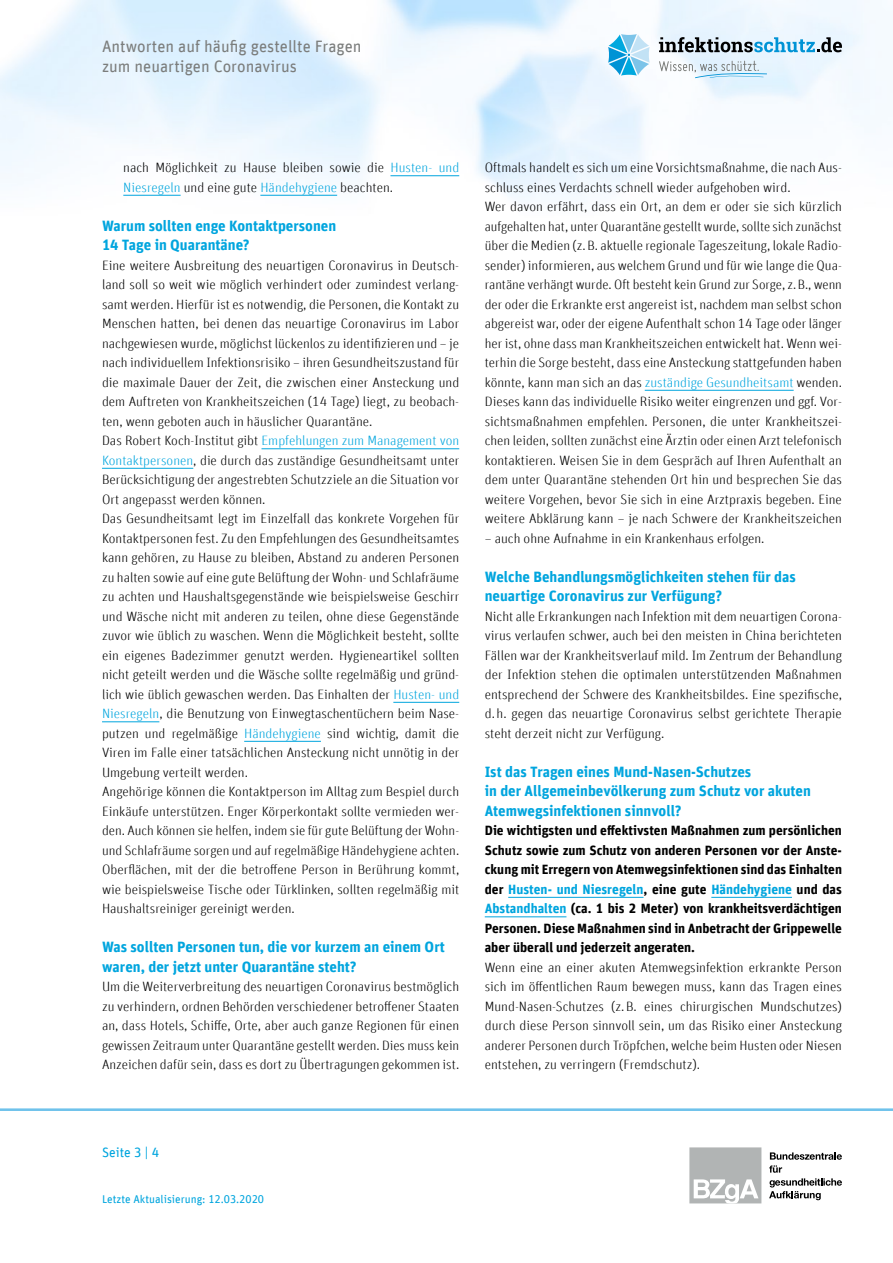
<style>
.page{position:relative;width:893px;height:1263px;background:#fff}
.page>*{position:absolute;margin:0;border:0;box-sizing:border-box;transform-origin:0 0}
.t1{font:16.5px/19.5px "Unit Offc Pro";color:#7b7d7c}
.h3-nummeriert-Ebene_1{font:700 15px/19.5px "Unit Offc Pro";color:#00a5de}
.t2{font:300 13.5px/19.5px "Unit Offc Pro";color:#000;text-align:justify}
.t3{font:700 13.5px/19.5px "Unit Offc Pro";color:#000;text-align:justify}
.t4{font:13.5px "Unit Offc Pro";color:#00a5de}
.t5{font:11.25px "Unit Offc Pro";color:#00a5de}
.s1{color:#00a5de}
</style>
<div class="page">
<hr style="left:0;top:1108px;width:893px;height:3px;background:#6fc2eb">
<svg style="left:659px;top:37px;width:183px;height:15px;background:#8aa5b3"></svg>
<svg style="left:659px;top:61px;width:108px;height:17px"></svg>
<svg style="left:608px;top:34px;width:42px;height:42px"></svg>
<svg style="left:769px;top:1152px;width:73px;height:48px"></svg>
<div style="left:689px;top:1147px;width:72px;height:56px;background:#b1b4b4"></div>
<svg style="left:694px;top:1179px;width:64px;height:24px"></svg>
<hr style="left:390px;top:175px;width:69px;height:1px;background:#00a5de">
<hr style="left:123px;top:195px;width:58px;height:1px;background:#00a5de">
<hr style="left:260px;top:195px;width:77px;height:1px;background:#00a5de">
<hr style="left:261px;top:448px;width:198px;height:1px;background:#00a5de">
<hr style="left:102px;top:468px;width:91px;height:1px;background:#00a5de">
<hr style="left:393px;top:702px;width:66px;height:1px;background:#00a5de">
<hr style="left:102px;top:721px;width:57px;height:1px;background:#00a5de">
<hr style="left:244px;top:741px;width:77px;height:1px;background:#00a5de">
<hr style="left:645px;top:390px;width:149px;height:1px;background:#00a5de">
<hr style="left:508px;top:897px;width:135px;height:1px;background:#00a5de">
<hr style="left:711px;top:897px;width:81px;height:1px;background:#00a5de">
<hr style="left:485px;top:916px;width:81px;height:1px;background:#00a5de">
<p class="t1" style="left:102px;top:36px;width:261px">Antworten auf häufig gestellte Fragen zum neuartigen Coronavirus</p>
<p class="t2" style="left:123px;top:158px;width:337px">nach Möglichkeit zu Hause bleiben sowie die <span class="s1">Husten- und<br>Niesregeln</span> und eine gute <span class="s1">Händehygiene</span> beachten.</p>
<h2 class="h3-nummeriert-Ebene_1" style="left:102px;top:215px;width:236px">Warum sollten enge Kontaktpersonen<br>14 Tage in Quarantäne?</h2>
<p class="t2" style="left:102px;top:255px;width:359px">Eine weitere Ausbreitung des neuartigen Coronavirus in Deutsch&shy;land soll so weit wie möglich verhindert oder zumindest verlang&shy;samt werden. Hierfür ist es notwendig, die Personen, die Kontakt zu Menschen hatten, bei denen das neuartige Coronavirus im Labor nachgewiesen wurde, möglichst lückenlos zu identifizieren und – je nach individuellem Infektionsrisiko – ihren Gesundheitszustand für die maximale Dauer der Zeit, die zwischen einer Ansteckung und dem Auftreten von Krankheitszeichen (14 Tage) liegt, zu beobach&shy;ten, wenn geboten auch in häuslicher Quarantäne.</p>
<p class="t2" style="left:102px;top:431px;width:359px">Das Robert Koch-Institut gibt <span class="s1">Empfehlungen zum Management von Kontaktpersonen</span>, die durch das zuständige Gesundheitsamt unter Berücksichtigung der angestrebten Schutzziele an die Situation vor Ort angepasst werden können.</p>
<p class="t2" style="left:102px;top:509px;width:359px">Das Gesundheitsamt legt im Einzelfall das konkrete Vorgehen für Kontaktpersonen fest. Zu den Empfehlungen des Gesundheitsamtes kann gehören, zu Hause zu bleiben, Abstand zu anderen Personen zu halten sowie auf eine gute Belüftung der Wohn- und Schlafräume zu achten und Haushaltsgegenstände wie beispielsweise Geschirr und Wäsche nicht mit anderen zu teilen, ohne diese Gegenstände zuvor wie üblich zu waschen. Wenn die Möglichkeit besteht, sollte ein eigenes Badezimmer genutzt werden. Hygieneartikel sollten nicht geteilt werden und die Wäsche sollte regelmäßig und gründ&shy;lich wie üblich gewaschen werden. Das Einhalten der <span class="s1">Husten- und Niesregeln</span>, die Benutzung von Einwegtaschentüchern beim Nase&shy;putzen und regelmäßige <span class="s1">Händehygiene</span> sind wichtig, damit die Viren im Falle einer tatsächlichen Ansteckung nicht unnötig in der Umgebung verteilt werden.</p>
<p class="t2" style="left:102px;top:782px;width:359px">Angehörige können die Kontaktperson im Alltag zum Bespiel durch Einkäufe unterstützen. Enger Körperkontakt sollte vermieden wer&shy;den. Auch können sie helfen, indem sie für gute Belüftung der Wohn&shy;und Schlafräume sorgen und auf regelmäßige Händehygiene achten.<br>Oberflächen, mit der die betroffene Person in Berührung kommt, wie beispielsweise Tische oder Türklinken, sollten regelmäßig mit Haushaltsreiniger gereinigt werden.</p>
<h2 class="h3-nummeriert-Ebene_1" style="left:102px;top:936px;width:344px">Was sollten Personen tun, die vor kurzem an einem Ort waren, der jetzt unter Quarantäne steht?</h2>
<p class="t2" style="left:102px;top:977px;width:359px">Um die Weiterverbreitung des neuartigen Coronavirus bestmöglich zu verhindern, ordnen Behörden verschiedener betroffener Staaten an, dass Hotels, Schiffe, Orte, aber auch ganze Regionen für einen gewissen Zeitraum unter Quarantäne gestellt werden. Dies muss kein Anzeichen dafür sein, dass es dort zu Übertragungen gekommen ist.</p>
<p class="t2" style="left:485px;top:158px;width:359px">Oftmals handelt es sich um eine Vorsichtsmaßnahme, die nach Aus&shy;schluss eines Verdachts schnell wieder aufgehoben wird.</p>
<p class="t2" style="left:485px;top:197px;width:359px">Wer davon erfährt, dass ein Ort, an dem er oder sie sich kürzlich aufgehalten hat, unter Quarantäne gestellt wurde, sollte sich zunächst über die Medien (z.B. aktuelle regionale Tageszeitung, lokale Radio&shy;sender) informieren, aus welchem Grund und für wie lange die Qua&shy;rantäne verhängt wurde. Oft besteht kein Grund zur Sorge, z.B., wenn der oder die Erkrankte erst angereist ist, nachdem man selbst schon abgereist war, oder der eigene Aufenthalt schon 14 Tage oder länger her ist, ohne dass man Krankheitszeichen entwickelt hat. Wenn wei&shy;terhin die Sorge besteht, dass eine Ansteckung stattgefunden haben könnte, kann man sich an das <span class="s1">zuständige Gesundheitsamt</span> wenden.<br>Dieses kann das individuelle Risiko weiter eingrenzen und ggf. Vor&shy;sichtsmaßnahmen empfehlen. Personen, die unter Krankheitszei&shy;chen leiden, sollten zunächst eine Ärztin oder einen Arzt telefonisch kontaktieren. Weisen Sie in dem Gespräch auf Ihren Aufenthalt an dem unter Quarantäne stehenden Ort hin und besprechen Sie das weitere Vorgehen, bevor Sie sich in eine Arztpraxis begeben. Eine weitere Abklärung kann – je nach Schwere der Krankheitszeichen</p>
<p class="t2" style="left:485px;top:528px;width:281px">– auch ohne Aufnahme in ein Krankenhaus erfolgen.</p>
<h2 class="h3-nummeriert-Ebene_1" style="left:485px;top:566px;width:313px">Welche Behandlungsmöglichkeiten stehen für das neuartige Coronavirus zur Verfügung?</h2>
<p class="t2" style="left:485px;top:606px;width:359px">Nicht alle Erkrankungen nach Infektion mit dem neuartigen Corona&shy;virus verlaufen schwer, auch bei den meisten in China berichteten Fällen war der Krankheitsverlauf mild. Im Zentrum der Behandlung der Infektion stehen die optimalen unterstützenden Maßnahmen entsprechend der Schwere des Krankheitsbildes. Eine spezifische, d.h. gegen das neuartige Coronavirus selbst gerichtete Therapie steht derzeit nicht zur Verfügung.</p>
<h2 class="h3-nummeriert-Ebene_1" style="left:485px;top:761px;width:328px">Ist das Tragen eines Mund-Nasen-Schutzes<br>in der Allgemeinbevölkerung zum Schutz vor akuten<br>Atemwegsinfektionen sinnvoll?</h2>
<p class="t3" style="left:485px;top:820px;width:359px">Die wichtigsten und effektivsten Maßnahmen zum persönlichen Schutz sowie zum Schutz von anderen Personen vor der Anste&shy;ckung mit Erregern von Atemwegsinfektionen sind das Einhalten der <span class="s1">Husten- und Niesregeln</span>, eine gute <span class="s1">Händehygiene</span> und das <span class="s1">Abstandhalten</span> (ca. 1 bis 2 Meter) von krankheitsverdächtigen Personen. Diese Maßnahmen sind in Anbetracht der Grippewelle aber überall und jederzeit angeraten.</p>
<p class="t2" style="left:485px;top:957px;width:359px">Wenn eine an einer akuten Atemwegsinfektion erkrankte Person sich im öffentlichen Raum bewegen muss, kann das Tragen eines Mund-Nasen-Schutzes (z.B. eines chirurgischen Mundschutzes) durch diese Person sinnvoll sein, um das Risiko einer Ansteckung anderer Personen durch Tröpfchen, welche beim Husten oder Niesen entstehen, zu verringern (Fremdschutz).</p>
<p class="t4" style="left:102px;top:1142px;width:59px">Seite 3 | 4</p>
<p class="t5" style="left:102px;top:1192px;width:164px">Letzte Aktualisierung: 12.03.2020</p>
</div>
